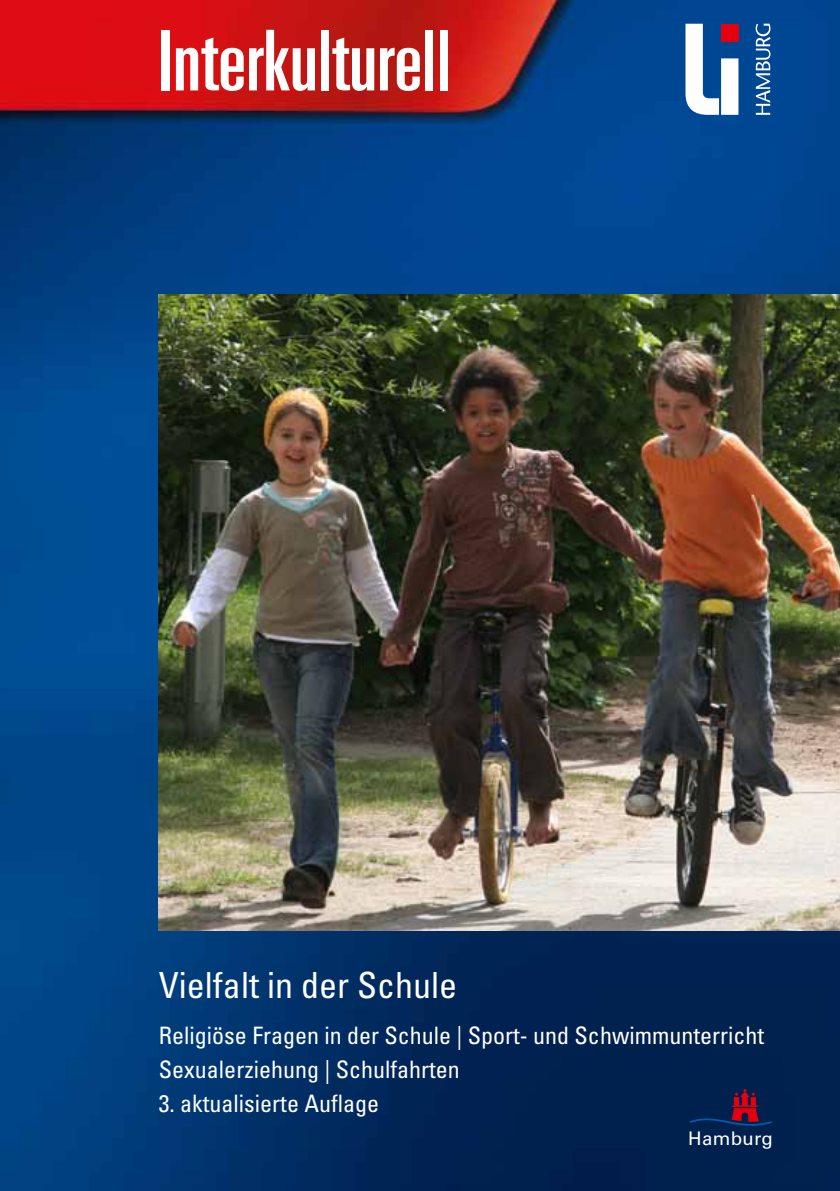
<style>
.page{position:relative;width:840px;height:1191px;background:#fff}
.page>*{position:absolute;margin:0;border:0;box-sizing:border-box;transform-origin:0 0}
.t1{font:ultra-condensed 84px "Univers LT";color:#fff}
.t2{font:condensed 36px "Univers LT";color:#fff}
.t3{font:condensed 24px/34px "Univers LT";color:#fff}
.t4{font:18.8px "Univers LT";letter-spacing:.015em;color:#fff}
</style>
<div class="page">
<img style="left:0;top:0;width:839px;height:1191px">
<img style="left:159px;top:295px;width:680px;height:635px">
<svg style="left:689px;top:1089px;width:82px;height:38px;background:#231d47"></svg>
<svg style="left:755px;top:24px;width:15px;height:91px"></svg>
<svg style="left:685px;top:24px;width:33px;height:91px"></svg>
<div style="left:720px;top:58px;width:18px;height:57px;background:#fff"></div>
<div style="left:720px;top:24px;width:18px;height:17px;background:#e3000f"></div>
<h1 class="t1" style="left:159px;top:13px;width:293px">Interkulturell</h1>
<h2 class="t2" style="left:159px;top:962px;width:299px">Vielfalt in der Schule</h2>
<p class="t3" style="left:159px;top:1017px;width:606px">Religiöse Fragen in der Schule | Sport- und Schwimmunterricht<br>Sexualerziehung | Schulfahrten</p>
<p class="t3" style="left:159px;top:1085px;width:221px">3. aktualisierte Auflage</p>
<p class="t4" style="left:688px;top:1127px;width:86px">Hamburg</p>
</div>
